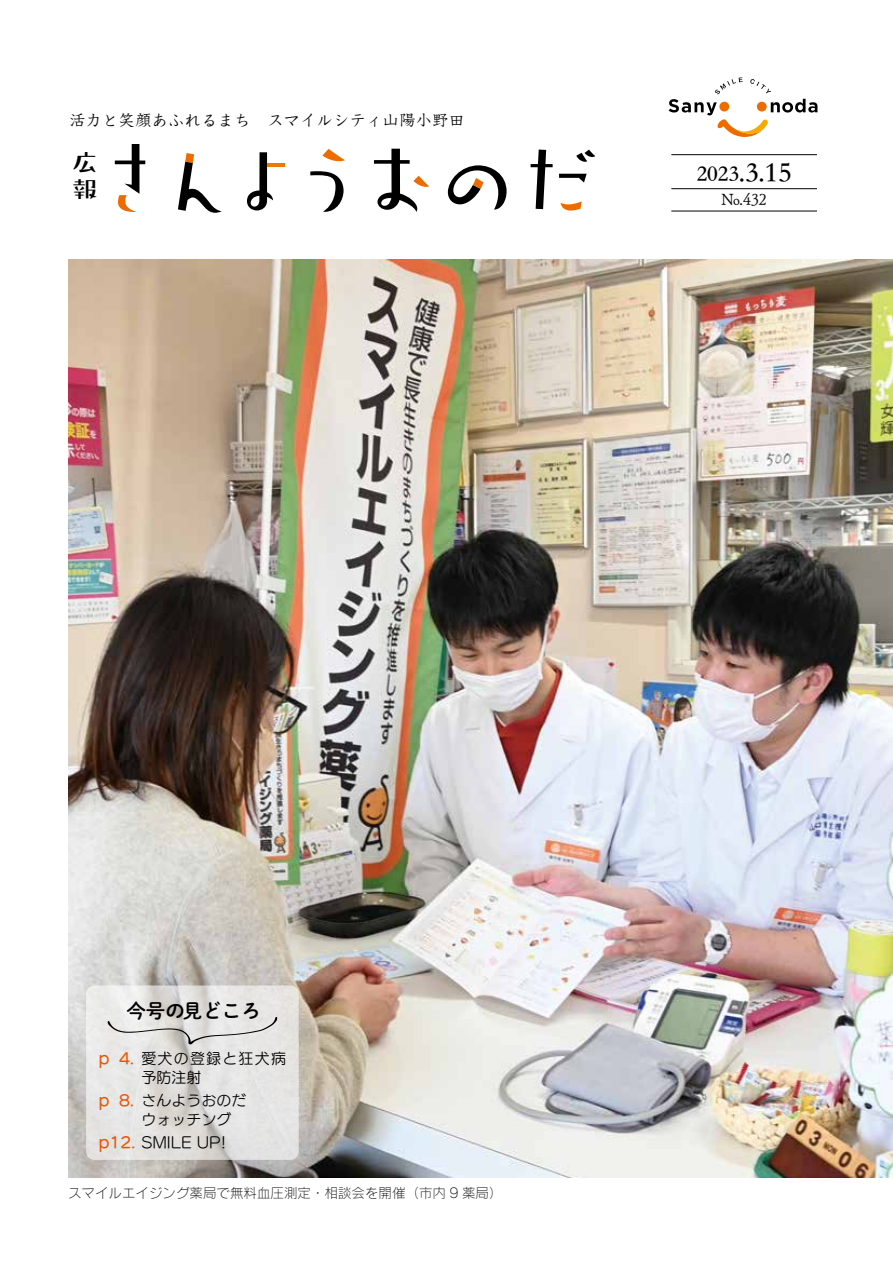
<style>
.page{position:relative;width:893px;height:1263px;background:#fff}
.page>*{position:absolute;margin:0;border:0;box-sizing:border-box;transform-origin:0 0}
.t1{font:28.5px "ST Songti TC Bold";color:#000}
.t2{font:27px/27px "Pal Ramune Std B";color:#000}
.t3{font:19.5px "FOT DNP Shuei M Go Std B";color:#000}
.t4{font:16.5px "Utrillo Pro M";color:#000}
.t5{font:16.5px "Tsuku Antique S Min Std L";color:#000}
.t6{font:15px/19.5px "UD Marugo Small Pr 6 M";color:#000}
.t7{font:15px/19.5px "UD Marugo Small Pr 6 M";letter-spacing:.08em;color:#000}
.t8{font:13.5px "Rodin Cattleya Pro L";color:#000}
.s1{font-size:22.5px}
.s2{font-family:"UD Marugo Small Pr 6 DB";color:#ea5504}
</style>
<div class="page">
<hr style="left:671px;top:154px;width:146px;height:1px;background:#000">
<hr style="left:671px;top:211px;width:146px;height:1px;background:#000">
<hr style="left:671px;top:188px;width:146px;height:1px;background:#000">
<img style="left:68px;top:259px;width:825px;height:919px">
<svg style="left:669px;top:77px;width:148px;height:60px"></svg>
<div style="left:757px;top:102px;width:10px;height:10px;background:#ed6c00;border-radius:50%"></div>
<div style="left:719px;top:102px;width:10px;height:10px;background:#ed6c00;border-radius:50%"></div>
<svg style="left:322px;top:149px;width:23px;height:12px"></svg>
<svg style="left:576px;top:150px;width:19px;height:12px"></svg>
<svg style="left:310px;top:171px;width:34px;height:41px"></svg>
<svg style="left:374px;top:149px;width:55px;height:63px"></svg>
<svg style="left:448px;top:165px;width:59px;height:45px"></svg>
<svg style="left:531px;top:150px;width:22px;height:59px"></svg>
<svg style="left:247px;top:152px;width:26px;height:58px"></svg>
<svg style="left:178px;top:153px;width:44px;height:60px"></svg>
<svg style="left:115px;top:144px;width:30px;height:68px"></svg>
<hr style="left:267px;top:164px;width:18px;height:3px;background:#ee7800">
<svg style="left:561px;top:201px;width:21px;height:10px"></svg>
<svg style="left:559px;top:174px;width:28px;height:9px"></svg>
<svg style="left:86px;top:985px;width:213px;height:175px;background:#e2e1df"></svg>
<svg style="left:107px;top:1017px;width:170px;height:28px;background:#d9d8d7"></svg>
<p class="t4" style="left:69px;top:110px;width:397px">活力と笑顔あふれるまち　スマイルシティ山陽小野田</p>
<h2 class="t2" style="left:72px;top:148px;width:27px">広報</h2>
<h1 class="t1" style="left:697px;top:156px;width:96px"><span class="s1">2023</span>.3.15</h1>
<p class="t5" style="left:722px;top:187px;width:47px">No.432</p>
<h3 class="t3" style="left:126px;top:996px;width:136px">今号の見どころ</h3>
<p class="t7" style="left:141px;top:1049px;width:146px;text-indent:-43px"><span class="s2">p 4.</span> 愛犬の登録と狂犬病予防注射</p>
<p class="t6" style="left:141px;top:1090px;width:106px;text-indent:-43px"><span class="s2">p 8.</span> さんようおのだウォッチング</p>
<p class="t6" style="left:99px;top:1132px;width:129px"><span class="s2">p12.</span> SMILE UP!</p>
<p class="t8" style="left:68px;top:1184px;width:436px">スマイルエイジング薬局で無料血圧測定・相談会を開催（市内 9 薬局）</p>
</div>
